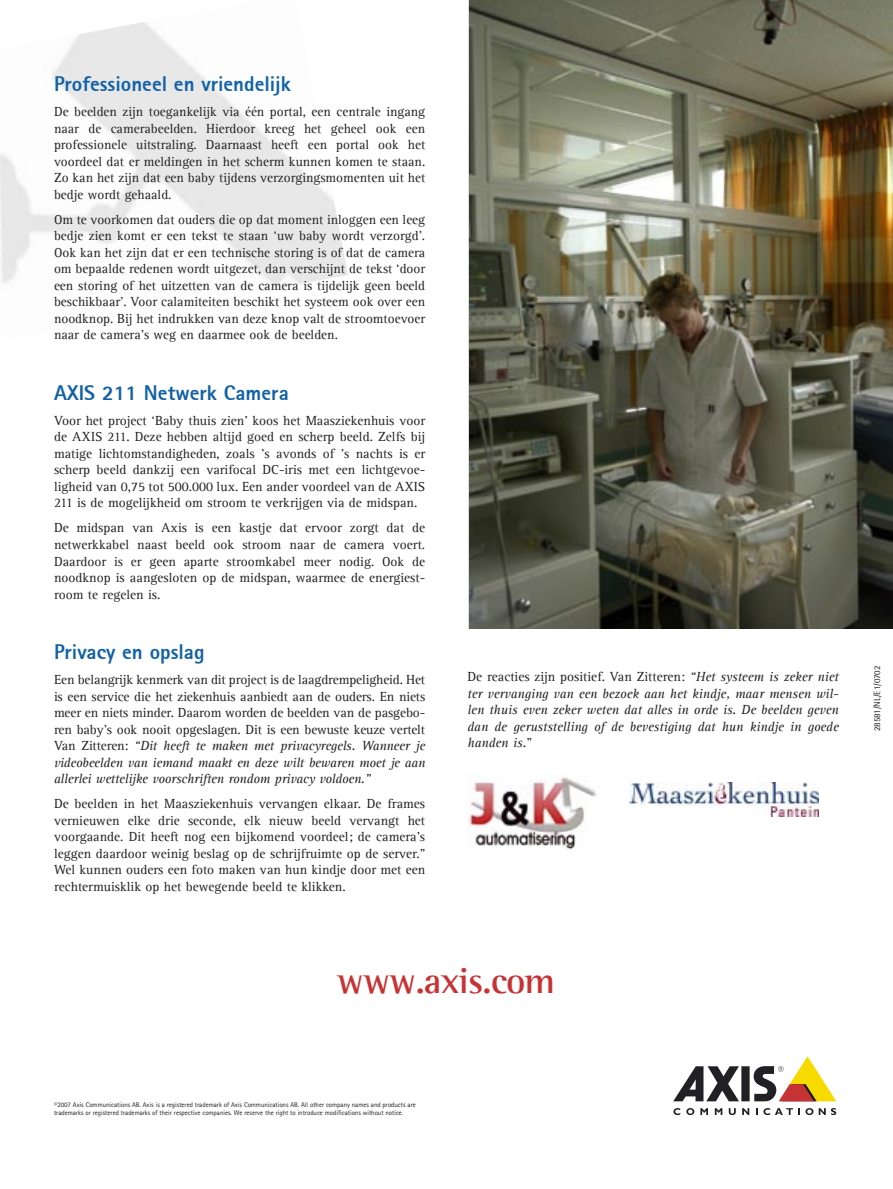
<style>
.page{position:relative;width:893px;height:1189px;background:#fff}
.page>*{position:absolute;margin:0;border:0;box-sizing:border-box;transform-origin:0 0}
.Normal_e{font:700 37.5px "Agfa Rotis Semi Serif";letter-spacing:-.025em;color:#c73334}
.Normal_e-2{font:800 21px "Agfa Rotis Sans Serif";color:#1261a5}
.Normal_e-3{font:13.5px/16.5px "Agfa Rotis Serif";color:#212125;text-align:justify}
.Normal_e-4{font:italic 13.5px/16.5px "Agfa Rotis Serif";color:#212125;text-align:justify}
.Normal_e-5{font:9px "Agfa Rotis Semisans";color:#212125}
.Normal_e-6{font:6.9px/8.2px "Agfa Rotis Sans Serif";letter-spacing:-.005em;color:#212125}
.s1{font-style:italic}
.s2{font-style:normal}
</style>
<div class="page">
<div style="left:741px;top:1066px;width:9px;height:35px;background:#212125"></div>
<svg style="left:673px;top:1066px;width:66px;height:35px"></svg>
<svg style="left:754px;top:1056px;width:82px;height:45px"></svg>
<svg style="left:673px;top:1108px;width:7px;height:7px"></svg>
<svg style="left:686px;top:1108px;width:8px;height:7px"></svg>
<svg style="left:700px;top:1108px;width:8px;height:6px"></svg>
<svg style="left:715px;top:1108px;width:7px;height:6px"></svg>
<svg style="left:729px;top:1108px;width:7px;height:7px"></svg>
<svg style="left:742px;top:1108px;width:7px;height:6px"></svg>
<svg style="left:756px;top:1108px;width:57px;height:7px"></svg>
<svg style="left:819px;top:1108px;width:17px;height:7px"></svg>
<img style="left:469px;top:0;width:424px;height:628px">
<img style="left:629px;top:782px;width:189px;height:34px">
<img style="left:468px;top:776px;width:129px;height:74px">
<p class="Normal_e-2" style="left:54px;top:71px;width:238px">Professioneel en vriendelijk</p>
<p class="Normal_e-3" style="left:54px;top:104px;width:373px">De beelden zijn toegankelijk via één portal, een centrale ingang naar de camerabeelden. Hierdoor kreeg het geheel ook een professionele uitstraling. Daarnaast heeft een portal ook het voordeel dat er meldingen in het scherm kunnen komen te staan.<br>Zo kan het zijn dat een baby tijdens verzorgingsmomenten uit het bedje wordt gehaald.</p>
<p class="Normal_e-3" style="left:54px;top:211px;width:373px">Om te voorkomen dat ouders die op dat moment inloggen een leeg bedje zien komt er een tekst te staan ‘uw baby wordt verzorgd’.<br>Ook kan het zijn dat er een technische storing is of dat de camera om bepaalde redenen wordt uitgezet, dan verschijnt de tekst ‘door een storing of het uitzetten van de camera is tijdelijk geen beeld beschikbaar’. Voor calamiteiten beschikt het systeem ook over een noodknop. Bij het indrukken van deze knop valt de stroomtoevoer naar de camera’s weg en daarmee ook de beelden.</p>
<p class="Normal_e-2" style="left:54px;top:379px;width:236px">AXIS 211 Netwerk Camera</p>
<p class="Normal_e-3" style="left:54px;top:412px;width:373px">Voor het project ‘Baby thuis zien’ koos het Maasziekenhuis voor de AXIS 211. Deze hebben altijd goed en scherp beeld. Zelfs bij matige lichtomstandigheden, zoals ’s avonds of ’s nachts is er scherp beeld dankzij een varifocal DC-iris met een lichtgevoe&shy;ligheid van 0,75 tot 500.000 lux. Een ander voordeel van de AXIS 211 is de mogelijkheid om stroom te verkrijgen via de midspan.</p>
<p class="Normal_e-3" style="left:54px;top:520px;width:373px">De midspan van Axis is een kastje dat ervoor zorgt dat de netwerkkabel naast beeld ook stroom naar de camera voert.<br>Daardoor is er geen aparte stroomkabel meer nodig. Ook de noodknop is aangesloten op de midspan, waarmee de energiest&shy;room te regelen is.</p>
<p class="Normal_e-2" style="left:54px;top:638px;width:152px">Privacy en opslag</p>
<p class="Normal_e-3" style="left:54px;top:671px;width:373px">Een belangrijk kenmerk van dit project is de laagdrempeligheid. Het is een service die het ziekenhuis aanbiedt aan de ouders. En niets meer en niets minder. Daarom worden de beelden van de pasgebo&shy;ren baby’s ook nooit opgeslagen. Dit is een bewuste keuze vertelt Van Zitteren: <span class="s1">“Dit heeft te maken met privacyregels. Wanneer je videobeelden van iemand maakt en deze wilt bewaren moet je aan allerlei wettelijke voorschriften rondom privacy voldoen.”</span></p>
<p class="Normal_e-3" style="left:54px;top:795px;width:373px">De beelden in het Maasziekenhuis vervangen elkaar. De frames vernieuwen elke drie seconde, elk nieuw beeld vervangt het voorgaande. Dit heeft nog een bijkomend voordeel; de camera’s leggen daardoor weinig beslag op de schrijfruimte op de server.” Wel kunnen ouders een foto maken van hun kindje door met een rechtermuisklik op het bewegende beeld te klikken.</p>
<p class="Normal_e-4" style="left:468px;top:668px;width:373px"><span class="s2">De reacties zijn positief. Van Zitteren:</span> “Het systeem is zeker niet ter vervanging van een bezoek aan het kindje, maar mensen wil&shy;len thuis even zeker weten dat alles in orde is. De beelden geven dan de geruststelling of de bevestiging dat hun kindje in goede handen is.<span class="s2">”</span></p>
<p class="Normal_e" style="left:337px;top:957px;width:220px">www.axis.com</p>
<p class="Normal_e-5" style="left:872px;top:731px;width:67px;rotate:-90deg">28581/NL/E1/0702</p>
<p class="Normal_e-6" style="left:54px;top:1100px;width:363px">©2007 Axis Communications AB. Axis is a registered trademark of Axis Communications AB. All other company names and products are trademarks or registered trademarks of their respective companies. We reserve the right to introduce modifications without notice.</p>
</div>
